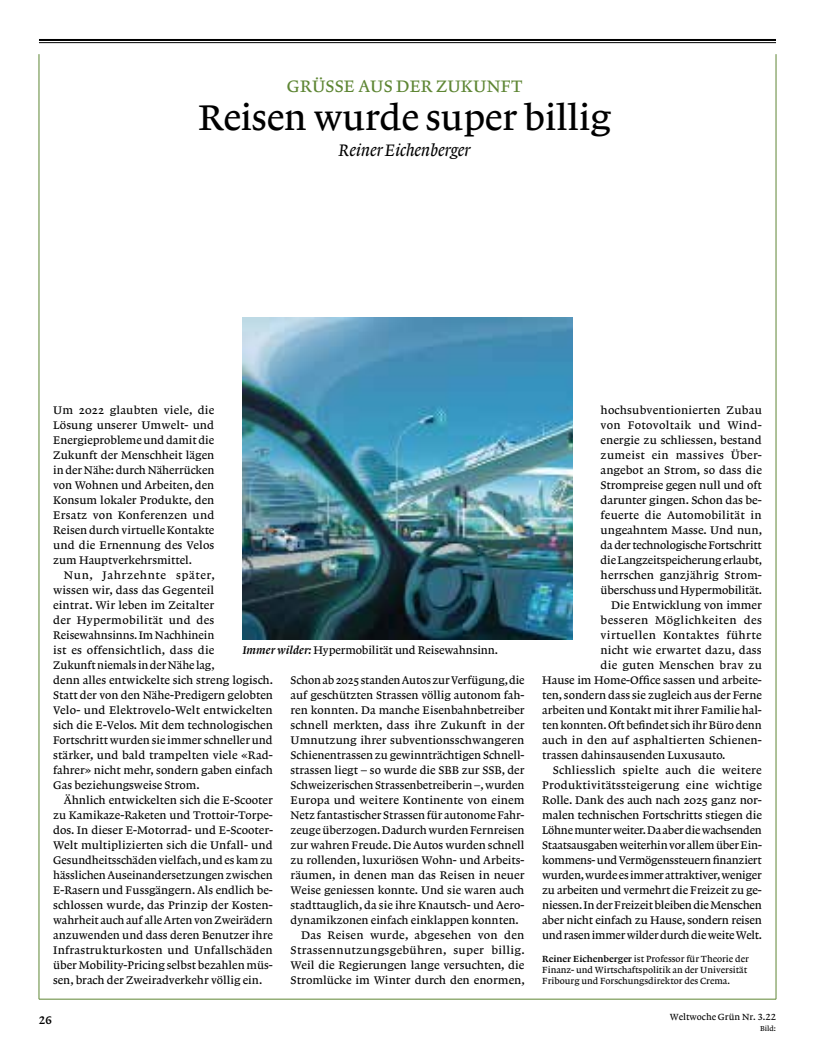
<style>
.page{position:relative;width:815px;height:1063px;background:#fff}
.page>*{position:absolute;margin:0;border:0;box-sizing:border-box;transform-origin:0 0}
.t1{font:37.5px "Lexicon No 1 Roman A Tab";letter-spacing:-.01em;color:#000}
.t2{font:17.5px "Lexicon No 1 Roman A Tab";letter-spacing:.005em;color:#5e8634}
.t3{font:17.5px "Lexicon No 1 Italic A Txt";letter-spacing:-.01em;color:#000}
.t4{font:11.62px/15px "Lexicon No 1 Roman A Txt";color:#000;text-align:justify}
.t5{font:11.62px "Lexicon No 1 Roman A Txt";letter-spacing:.02em;color:#000}
.t6{font:11.62px "Lexicon No 1 Roman A Txt";letter-spacing:.025em;color:#000}
.t7{font:11.62px "Lexicon No 1 Roman A Tab";letter-spacing:-.01em;color:#000}
.t8{font:11.62px "Lexicon No 1 Roman A Txt";letter-spacing:-.02em;color:#000}
.t9{font:11.62px "Lexicon No 1 Roman A Txt";letter-spacing:.035em;color:#000}
.t10{font:11.62px "Lexicon No 1 Roman A Txt";letter-spacing:.03em;color:#000}
.t11{font:11.62px "Lexicon No 1 Roman C Tab";color:#000}
.t12{font:9.38px/11.2px "Lexicon No 1 Roman A Txt";color:#000}
.t13{font:9.38px "Lexicon No 1 Roman A Tab";color:#000}
.t14{font:7.5px "Lexicon No 1 Roman A Tab";color:#000}
.s1{font-family:"Lexicon No 1 Italic C Tab"}
.s2{font-family:"Lexicon No 1 Roman C Tab"}
</style>
<div class="page">
<img style="left:243px;top:318px;width:329px;height:321px">
<hr style="left:39px;top:39px;width:737px;height:2px;background:#000">
<hr style="left:39px;top:42px;width:737px;height:1px;background:#000">
<hr style="left:39px;top:54px;width:1px;height:945px;background:#5e8634">
<hr style="left:776px;top:54px;width:1px;height:945px;background:#5e8634">
<hr style="left:39px;top:999px;width:737px;height:1px;background:#5e8634">
<h2 class="t2" style="left:287px;top:77px;width:237px">GRÜSSE AUS DER ZUKUNFT</h2>
<h1 class="t1" style="left:198px;top:96px;width:414px">Reisen wurde super billig</h1>
<h2 class="t3" style="left:339px;top:140px;width:133px">Reiner Eichenberger</h2>
<p class="t4" style="left:53px;top:403px;width:163px">Um 2022 glaubten viele, die Lösung unserer Umwelt- und Energieprobleme und damit die Zukunft der Menschheit lägen in der Nähe: durch Näherrücken von Wohnen und Arbeiten, den Konsum lokaler Produkte, den Ersatz von Konferenzen und Reisen durch virtuelle Kontakte und die Ernennung des Velos zum Hauptverkehrsmittel.</p>
<p class="t4" style="left:53px;top:568px;width:221px;text-align:left;text-indent:11px">Nun, Jahrzehnte später,<br>wissen wir, dass das Gegenteil<br>eintrat. Wir leben im Zeitalter<br>der Hypermobilität und des Reisewahnsinns. Im Nachhinein<br>ist es offensichtlich, dass die<br>Zukunft niemals in der Nähe lag,<br>denn alles entwickelte sich streng logisch.<br>Statt der von den Nähe-Predigern gelobten Velo- und Elektrovelo-Welt entwickelten sich die E-Velos. Mit dem technologischen Fortschritt wurden sie immer schneller und stärker, und bald trampelten viele «Rad&shy;fahrer» nicht mehr, sondern gaben einfach Gas beziehungsweise Strom.</p>
<p class="t4" style="left:53px;top:793px;width:221px;text-indent:11px">Ähnlich entwickelten sich die E-Scooter zu Kamikaze-Raketen und Trottoir-Torpe&shy;dos. In dieser E-Motorrad- und E-Scooter-Welt multiplizierten sich die Unfall- und Gesundheitsschäden vielfach, und es kam zu hässlichen Auseinandersetzungen zwischen E-Rasern und Fussgängern. Als endlich be&shy;schlossen wurde, das Prinzip der Kosten&shy;wahrheit auch auf alle Arten von Zweirädern anzuwenden und dass deren Benutzer ihre Infrastrukturkosten und Unfallschäden über Mobility-Pricing selbst bezahlen müs&shy;sen, brach der Zweiradverkehr völlig ein.</p>
<p class="t7" style="left:243px;top:644px;width:257px"><span class="s1">Immer wilder:</span> Hypermobilität und Reisewahnsinn.</p>
<p class="t4" style="left:291px;top:673px;width:236px">Schon ab 2025 standen Autos zur Verfügung, die</p>
<p class="t4" style="left:291px;top:688px;width:235px">auf geschützten Strassen völlig autonom fah-</p>
<p class="t4" style="left:291px;top:703px;width:236px">ren konnten. Da manche Eisenbahnbetreiber</p>
<p class="t4" style="left:291px;top:718px;width:235px">schnell merkten, dass ihre Zukunft in der</p>
<p class="t4" style="left:291px;top:733px;width:235px">Umnutzung ihrer subventionsschwangeren</p>
<p class="t4" style="left:291px;top:748px;width:235px">Schienentrassen zu gewinnträchtigen Schnell-</p>
<p class="t4" style="left:291px;top:763px;width:235px">strassen liegt – so wurde die SBB zur SSB, der</p>
<p class="t4" style="left:291px;top:778px;width:235px">Schweizerischen Strassenbetreiberin –, wurden</p>
<p class="t4" style="left:291px;top:793px;width:235px">Europa und weitere Kontinente von einem</p>
<p class="t4" style="left:291px;top:808px;width:235px">Netz fantastischer Strassen für autonome Fahr-</p>
<p class="t4" style="left:291px;top:823px;width:235px">zeuge überzogen. Dadurch wurden Fernreisen</p>
<p class="t4" style="left:291px;top:838px;width:235px">zur wahren Freude. Die Autos wurden schnell</p>
<p class="t4" style="left:291px;top:853px;width:235px">zu rollenden, luxuriösen Wohn- und Arbeits-</p>
<p class="t4" style="left:291px;top:868px;width:235px">räumen, in denen man das Reisen in neuer</p>
<p class="t4" style="left:291px;top:883px;width:235px">Weise geniessen konnte. Und sie waren auch</p>
<p class="t4" style="left:291px;top:898px;width:235px">stadttauglich, da sie ihre Knautsch- und Aero-</p>
<p class="t4" style="left:291px;top:913px;width:230px">dynamikzonen einfach einklappen konnten.</p>
<p class="t5" style="left:301px;top:929px;width:225px">Das Reisen wurde, abgesehen von den</p>
<p class="t6" style="left:291px;top:944px;width:236px">Strassennutzungsgebühren, super billig.</p>
<p class="t4" style="left:291px;top:958px;width:235px">Weil die Regierungen lange versuchten, die</p>
<p class="t4" style="left:291px;top:973px;width:236px">Stromlücke im Winter durch den enormen,</p>
<p class="t11" style="left:39px;top:1014px;width:14px">26</p>
<p class="t4" style="left:601px;top:403px;width:163px">hochsubventionierten Zubau</p>
<p class="t6" style="left:601px;top:419px;width:163px">von Fotovoltaik und Wind-</p>
<p class="t4" style="left:601px;top:433px;width:163px">energie zu schliessen, bestand</p>
<p class="t6" style="left:601px;top:449px;width:163px">zumeist ein massives Über-</p>
<p class="t4" style="left:601px;top:463px;width:163px">angebot an Strom, so dass die</p>
<p class="t4" style="left:601px;top:478px;width:163px">Strompreise gegen null und oft</p>
<p class="t4" style="left:601px;top:493px;width:163px">darunter gingen. Schon das be-</p>
<p class="t4" style="left:601px;top:508px;width:163px">feuerte die Automobilität in</p>
<p class="t4" style="left:601px;top:523px;width:163px">ungeahntem Masse. Und nun,</p>
<p class="t4" style="left:601px;top:538px;width:163px">da der technologische Fortschritt</p>
<p class="t4" style="left:601px;top:553px;width:163px">die Langzeitspeicherung erlaubt,</p>
<p class="t4" style="left:601px;top:568px;width:163px">herrschen ganzjährig Strom-</p>
<p class="t4" style="left:601px;top:583px;width:163px">überschuss und Hypermobilität.</p>
<p class="t4" style="left:611px;top:598px;width:152px">Die Entwicklung von immer</p>
<p class="t10" style="left:601px;top:614px;width:163px">besseren Möglichkeiten des</p>
<p class="t9" style="left:601px;top:629px;width:163px">virtuellen Kontaktes führte</p>
<p class="t4" style="left:601px;top:643px;width:163px">nicht wie erwartet dazu, dass</p>
<p class="t5" style="left:601px;top:659px;width:163px">die guten Menschen brav zu</p>
<p class="t4" style="left:542px;top:673px;width:221px">Hause im Home-Office sassen und arbeite-</p>
<p class="t4" style="left:542px;top:688px;width:221px">ten, sondern dass sie zugleich aus der Ferne</p>
<p class="t4" style="left:542px;top:703px;width:221px">arbeiten und Kontakt mit ihrer Familie hal-</p>
<p class="t4" style="left:542px;top:718px;width:221px">ten konnten. Oft befindet sich ihr Büro denn</p>
<p class="t4" style="left:542px;top:733px;width:221px">auch in den auf asphaltierten Schienen-</p>
<p class="t4" style="left:542px;top:748px;width:185px">trassen dahinsausenden Luxusauto.</p>
<p class="t5" style="left:553px;top:764px;width:211px">Schliesslich spielte auch die weitere</p>
<p class="t4" style="left:542px;top:778px;width:221px">Produktivitätssteigerung eine wichtige</p>
<p class="t4" style="left:542px;top:793px;width:221px">Rolle. Dank des auch nach 2025 ganz nor-</p>
<p class="t4" style="left:542px;top:808px;width:221px">malen technischen Fortschritts stiegen die</p>
<p class="t8" style="left:542px;top:824px;width:221px">Löhne munter weiter. Da aber die wachsenden</p>
<p class="t4" style="left:542px;top:838px;width:221px">Staatsausgaben weiterhin vor allem über Ein-</p>
<p class="t4" style="left:542px;top:853px;width:221px">kommens- und Vermögenssteuern finanziert</p>
<p class="t4" style="left:542px;top:868px;width:221px">wurden, wurde es immer attraktiver, weniger</p>
<p class="t4" style="left:542px;top:883px;width:221px">zu arbeiten und vermehrt die Freizeit zu ge-</p>
<p class="t4" style="left:542px;top:898px;width:221px">niessen. In der Freizeit bleiben die Menschen</p>
<p class="t4" style="left:542px;top:913px;width:221px">aber nicht einfach zu Hause, sondern reisen</p>
<p class="t4" style="left:542px;top:928px;width:221px">und rasen immer wilder durch die weite Welt.</p>
<p class="t12" style="left:542px;top:953px;width:208px"><span class="s2">Reiner Eichenberger</span> ist Professor für Theorie der<br>Finanz- und Wirtschaftspolitik an der Universität<br>Fribourg und Forschungsdirektor des Crema.</p>
<p class="t13" style="left:670px;top:1012px;width:108px">Weltwoche Grün Nr. 3.22</p>
<p class="t14" style="left:760px;top:1024px;width:17px">Bild:</p>
</div>
